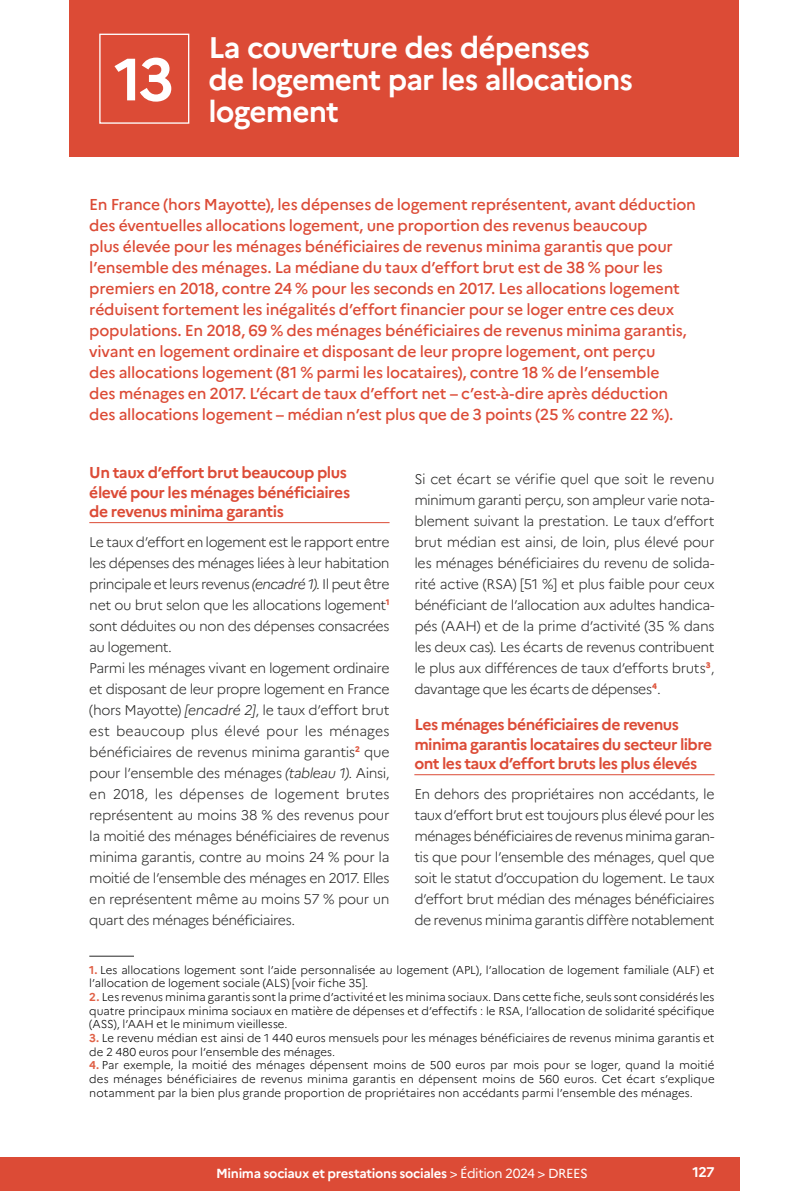
<style>
.page{position:relative;width:794px;height:1191px;background:#fff}
.page>*{position:absolute;margin:0;border:0;box-sizing:border-box;transform-origin:0 0}
.Fiche_num{font:700 59.5px "Marianne";color:#fff}
.Titre_1__Titre_fiche{font:700 29.75px/32.4px "Marianne";letter-spacing:-.03em;color:#fff}
.Chapô{font:500 15.75px/21px "Marianne";letter-spacing:-.015em;color:#dc4b36}
.Titre_2__Inter{font:700 15.75px/19.2px "Marianne";letter-spacing:-.035em;color:#dc4b36}
.Texte{font:300 14px/21px "Marianne";letter-spacing:-.035em;color:#272726;text-align:justify}
.t1{font:700 14px "Marianne";color:#fff}
.t2{font:700 13.12px "Marianne";letter-spacing:-.025em;color:#fff}
.t3{font:300 11.38px/13.7px "Marianne";letter-spacing:-.005em;color:#000}
.s1{font-style:italic}
.s2{font-weight:700;color:#e06046}
.s3{font-weight:400}
</style>
<div class="page">
<div style="left:0;top:1157px;width:739px;height:34px;background:#dc4b36"></div>
<div style="left:69px;top:0;width:670px;height:156px;background:#dc4b36"></div>
<div style="left:99px;top:34px;width:90px;height:90px;border:1px solid #fff"></div>
<hr style="left:89px;top:956px;width:45px;height:1px;background:#272726">
<hr style="left:89px;top:522px;width:300px;height:1px;background:#dc4b36">
<hr style="left:414px;top:774px;width:300px;height:1px;background:#dc4b36">
<p class="Fiche_num" style="left:114px;top:43px;width:61px">13</p>
<p class="Titre_1__Titre_fiche" style="left:208px;top:31px;width:426px">La couverture des dépenses de logement par les allocations logement</p>
<p class="Chapô" style="left:89px;top:194px;width:608px">En France (hors Mayotte), les dépenses de logement représentent, avant déduction des éventuelles allocations logement, une proportion des revenus beaucoup<br>plus élevée pour les ménages bénéficiaires de revenus minima garantis que pour l’ensemble des ménages. La médiane du taux d’effort brut est de 38 % pour les premiers en 2018, contre 24 % pour les seconds en 2017. Les allocations logement réduisent fortement les inégalités d’effort financier pour se loger entre ces deux populations. En 2018, 69 % des ménages bénéficiaires de revenus minima garantis, vivant en logement ordinaire et disposant de leur propre logement, ont perçu<br>des allocations logement (81 % parmi les locataires), contre 18 % de l’ensemble<br>des ménages en 2017. L’écart de taux d’effort net – c’est-à-dire après déduction des allocations logement – médian n’est plus que de 3 points (25 % contre 22 %).</p>
<p class="Titre_2__Inter" style="left:89px;top:463px;width:262px">Un taux d’effort brut beaucoup plus élevé pour les ménages bénéficiaires de revenus minima garantis</p>
<p class="Texte" style="left:89px;top:531px;width:302px">Le taux d’effort en logement est le rapport entre les dépenses des ménages liées à leur habitation principale et leurs revenus <span class="s1">(encadré 1)</span>. Il peut être net ou brut selon que les allocations logement<sup>1 </sup>sont déduites ou non des dépenses consacrées au logement.</p>
<p class="Texte" style="left:89px;top:657px;width:302px">Parmi les ménages vivant en logement ordinaire et disposant de leur propre logement en France (hors Mayotte) <span class="s1">[encadré 2]</span>, le taux d’effort brut est beaucoup plus élevé pour les ménages bénéficiaires de revenus minima garantis<sup>2</sup> que pour l’ensemble des ménages <span class="s1">(tableau 1)</span>. Ainsi, en 2018, les dépenses de logement brutes représentent au moins 38 % des revenus pour la moitié des ménages bénéficiaires de revenus minima garantis, contre au moins 24 % pour la moitié de l’ensemble des ménages en 2017. Elles en représentent même au moins 57 % pour un quart des ménages bénéficiaires.</p>
<p class="Texte" style="left:414px;top:468px;width:302px">Si cet écart se vérifie quel que soit le revenu minimum garanti perçu, son ampleur varie nota&shy;blement suivant la prestation. Le taux d’effort brut médian est ainsi, de loin, plus élevé pour les ménages bénéficiaires du revenu de solida&shy;rité active (RSA) [51 %] et plus faible pour ceux bénéficiant de l’allocation aux adultes handica&shy;pés (AAH) et de la prime d’activité (35 % dans les deux cas). Les écarts de revenus contribuent le plus aux différences de taux d’efforts bruts<sup>3</sup>, davantage que les écarts de dépenses<sup>4</sup>.</p>
<p class="Titre_2__Inter" style="left:414px;top:715px;width:299px">Les ménages bénéficiaires de revenus minima garantis locataires du secteur libre ont les taux d’effort bruts les plus élevés</p>
<p class="Texte" style="left:414px;top:783px;width:302px">En dehors des propriétaires non accédants, le taux d’effort brut est toujours plus élevé pour les ménages bénéficiaires de revenus minima garan&shy;tis que pour l’ensemble des ménages, quel que soit le statut d’occupation du logement. Le taux d’effort brut médian des ménages bénéficiaires de revenus minima garantis diffère notablement</p>
<p class="t3" style="left:89px;top:963px;width:627px"><span class="s2">1.</span> Les allocations logement sont l’aide personnalisée au logement (APL), l’allocation de logement familiale (ALF) et l’allocation de logement sociale (ALS) [voir fiche 35].</p>
<p class="t3" style="left:89px;top:990px;width:626px;text-align:justify"><span class="s2">2.</span> Les revenus minima garantis sont la prime d’activité et les minima sociaux. Dans cette fiche, seuls sont considérés les quatre principaux minima sociaux en matière de dépenses et d’effectifs : le RSA, l’allocation de solidarité spécifique (ASS), l’AAH et le minimum vieillesse.</p>
<p class="t3" style="left:89px;top:1031px;width:626px"><span class="s2">3.</span> Le revenu médian est ainsi de 1 440 euros mensuels pour les ménages bénéficiaires de revenus minima garantis et de 2 480 euros pour l’ensemble des ménages.</p>
<p class="t3" style="left:89px;top:1058px;width:627px;text-align:justify"><span class="s2">4.</span> Par exemple, la moitié des ménages dépensent moins de 500 euros par mois pour se loger, quand la moitié des ménages bénéficiaires de revenus minima garantis en dépensent moins de 560 euros. Cet écart s’explique notamment par la bien plus grande proportion de propriétaires non accédants parmi l’ensemble des ménages.</p>
<p class="t2" style="left:216px;top:1165px;width:373px">Minima sociaux et prestations sociales <span class="s3">&gt; Édition 2024 &gt; DREES</span></p>
<p class="t1" style="left:692px;top:1163px;width:24px">127</p>
</div>
